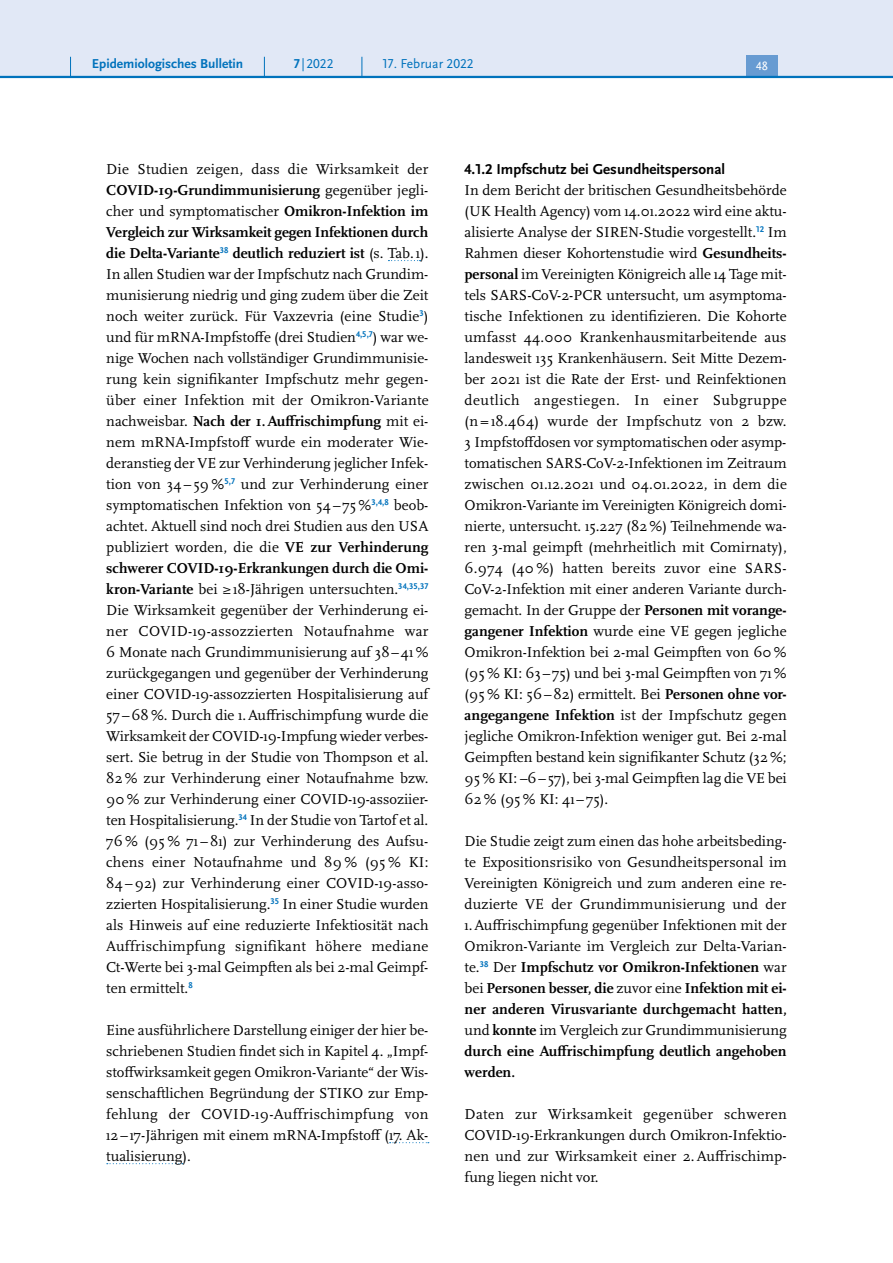
<style>
.page{position:relative;width:893px;height:1263px;background:#fff}
.page>*{position:absolute;margin:0;border:0;box-sizing:border-box;transform-origin:0 0}
.P_-_Fließtext{font:15px/21px "Scala Pro";color:#000;text-align:justify}
.t1{font:700 15px "Scala Sans Pro";color:#000}
.t2{font:700 13.5px "Scala Sans Pro";color:#0072bc}
.t3{font:13.5px "Scala Sans Pro";color:#0072bc}
.t4{font:12.45px "Scala Sans Pro";color:#fff}
.s1{font-weight:700}
</style>
<div class="page">
<svg style="left:388px;top:260px;width:32px;height:1px"></svg>
<svg style="left:390px;top:1142px;width:39px;height:1px"></svg>
<svg style="left:107px;top:1163px;width:76px;height:1px"></svg>
<div style="left:0;top:0;width:893px;height:77px;background:#e1e8f6"></div>
<div style="left:746px;top:55px;width:32px;height:21px;background:#679bd2"></div>
<hr style="left:0;top:76px;width:893px;height:2px;background:#0072bc">
<svg style="left:70px;top:57px;width:1px;height:19px"></svg>
<svg style="left:264px;top:57px;width:1px;height:19px"></svg>
<svg style="left:362px;top:57px;width:1px;height:19px"></svg>
<p class="t2" style="left:92px;top:55px;width:153px">Epidemiologisches Bulletin</p>
<p class="t3" style="left:294px;top:55px;width:41px"><span class="s1">7</span> |2022</p>
<p class="t3" style="left:383px;top:55px;width:93px">17. Februar 2022</p>
<p class="t4" style="left:756px;top:59px;width:13px">48</p>
<p class="P_-_Fließtext" style="left:106px;top:158px;width:324px">Die Studien zeigen, dass die Wirksamkeit der <span class="s1">COVID-19-Grundimmunisierung</span> gegenüber jegli&shy;cher und symptomatischer <span class="s1">Omikron-Infektion im Vergleich zur Wirksamkeit gegen Infektionen durch die Delta-Variante</span><sup>38</sup> <span class="s1">deutlich reduziert ist</span> (s. Tab.1).<br>In allen Studien war der Impfschutz nach Grundim&shy;munisierung niedrig und ging zudem über die Zeit noch weiter zurück. Für Vaxzevria (eine Studie<sup>3</sup>) und für mRNA-Impfstoffe (drei Studien<sup>4,5,7</sup>) war we&shy;nige Wochen nach vollständiger Grundimmunisie&shy;rung kein signifikanter Impfschutz mehr gegen&shy;über einer Infektion mit der Omikron-Variante nachweisbar. <span class="s1">Nach der 1.Auffrischimpfung</span> mit ei&shy;nem mRNA-Impfstoff wurde ein moderater Wie&shy;deranstieg der VE zur Verhinderung jeglicher Infek&shy;tion von 34 – 59 %<sup>5,7</sup> und zur Verhinderung einer symptomatischen Infektion von 54– 75 %<sup>3,4,8</sup> beob&shy;achtet. Aktuell sind noch drei Studien aus den USA publiziert worden, die die <span class="s1">VE zur Verhinderung schwerer COVID-19-Erkrankungen durch die Omi&shy;kron-Variante</span> bei ≥18-Jährigen untersuchten.<sup>34,35,37<br></sup>Die Wirksamkeit gegenüber der Verhinderung ei&shy;ner COVID-19-assozzierten Notaufnahme war 6 Monate nach Grundimmunisierung auf 38–41 % zurückgegangen und gegenüber der Verhinderung einer COVID-19-assozzierten Hospitalisierung auf 57 –68 %. Durch die 1.Auffrischimpfung wurde die Wirksamkeit der COVID-19-Impfung wieder verbes&shy;sert. Sie betrug in der Studie von Thompson et al.<br>82 % zur Verhinderung einer Notaufnahme bzw.<br>90 % zur Verhinderung einer COVID-19-assoziier&shy;ten Hospitalisierung.<sup>34</sup> In der Studie von Tartof et al.<br>76 % (95 % 71 – 81) zur Verhinderung des Aufsu&shy;chens einer Notaufnahme und 89 % (95 % KI:<br>84 –92) zur Verhinderung einer COVID-19-asso&shy;zzierten Hospitalisierung.<sup>35</sup> In einer Studie wurden als Hinweis auf eine reduzierte Infektiosität nach Auffrischimpfung signifikant höhere mediane Ct-Werte bei 3-mal Geimpften als bei 2-mal Geimpf&shy;ten ermittelt.<sup>8</sup></p>
<p class="P_-_Fließtext" style="left:106px;top:1019px;width:324px">Eine ausführlichere Darstellung einiger der hier be&shy;schriebenen Studien findet sich in Kapitel 4. „Impf&shy;stoffwirksamkeit gegen Omikron-Variante“ der Wis&shy;senschaftlichen Begründung der STIKO zur Emp&shy;fehlung der COVID-19-Auffrischimpfung von 12– 17-Jährigen mit einem mRNA-Impfstoff (17. Ak&shy;tualisierung).</p>
<h5 class="t1" style="left:465px;top:160px;width:262px">4.1.2 Impfschutz bei Gesundheitspersonal</h5>
<p class="P_-_Fließtext" style="left:465px;top:179px;width:324px">In dem Bericht der britischen Gesundheitsbehörde (UK Health Agency) vom 14.01.2022 wird eine aktu&shy;alisierte Analyse der SIREN-Studie vorgestellt.<sup>12</sup> Im Rahmen dieser Kohortenstudie wird <span class="s1">Gesundheits&shy;personal</span> im Vereinigten Königreich alle 14 Tage mit&shy;tels SARS-CoV-2-PCR untersucht, um asymptoma&shy;tische Infektionen zu identifizieren. Die Kohorte umfasst 44.000 Krankenhausmitarbeitende aus landesweit 135 Krankenhäusern. Seit Mitte Dezem&shy;ber 2021 ist die Rate der Erst- und Reinfektionen deutlich angestiegen. In einer Subgruppe (n = 18.464) wurde der Impfschutz von 2 bzw.<br>3 Impfstoffdosen vor symptomatischen oder asymp&shy;tomatischen SARS-CoV-2-Infektionen im Zeitraum zwischen 01.12.2021 und 04.01.2022, in dem die Omikron-Variante im Vereinigten Königreich domi&shy;nierte, untersucht. 15.227 (82 %) Teilnehmende wa&shy;ren 3-mal geimpft (mehrheitlich mit Comirnaty), 6.974 (40 %) hatten bereits zuvor eine SARS-CoV-2-Infektion mit einer anderen Variante durch&shy;gemacht. In der Gruppe der <span class="s1">Personen mit vorange&shy;gangener Infektion</span> wurde eine VE gegen jegliche Omikron-Infektion bei 2-mal Geimpften von 60 % (95 % KI: 63 –75) und bei 3-mal Geimpften von 71 % (95 % KI: 56–82) ermittelt. Bei <span class="s1">Personen ohne vor&shy;angegangene Infektion</span> ist der Impfschutz gegen jegliche Omikron-Infektion weniger gut. Bei 2-mal Geimpften bestand kein signifikanter Schutz (32 %; 95 % KI: –6–57), bei 3-mal Geimpften lag die VE bei 62 % (95 % KI: 41 –75).</p>
<p class="P_-_Fließtext" style="left:465px;top:830px;width:324px">Die Studie zeigt zum einen das hohe arbeitsbeding&shy;te Expositionsrisiko von Gesundheitspersonal im Vereinigten Königreich und zum anderen eine re&shy;duzierte VE der Grundimmunisierung und der 1.Auffrischimpfung gegenüber Infektionen mit der Omikron-Variante im Vergleich zur Delta-Varian&shy;te.<sup>38</sup> Der <span class="s1">Impfschutz vor Omikron-Infektionen</span> war bei <span class="s1">Personen besser, die</span> zuvor eine <span class="s1">Infektion mit ei&shy;ner anderen Virusvariante durchgemacht hatten, </span>und <span class="s1">konnte</span> im Vergleich zur Grundimmunisierung <span class="s1">durch eine Auffrischimpfung deutlich angehoben werden.</span></p>
<p class="P_-_Fließtext" style="left:465px;top:1103px;width:324px">Daten zur Wirksamkeit gegenüber schweren COVID-19-Erkrankungen durch Omikron-Infektio&shy;nen und zur Wirksamkeit einer 2.Auffrischimp&shy;fung liegen nicht vor.</p>
</div>
